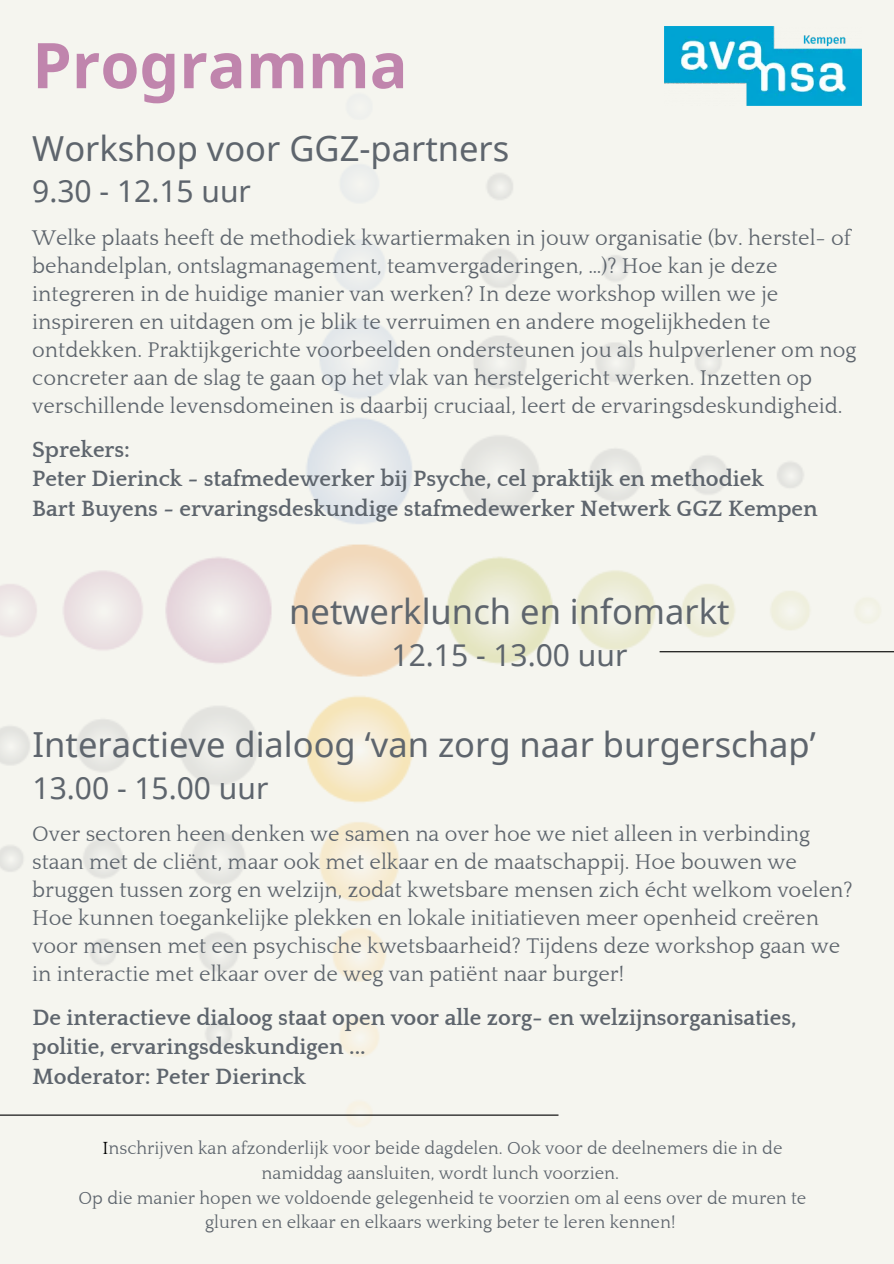
<style>
.page{position:relative;width:894px;height:1264px;background:#fff}
.page>*{position:absolute;margin:0;border:0;box-sizing:border-box;transform-origin:0 0}
.t1{font:700 63px "Noto Sans";color:#c085ad}
.t2{font:34.5px "Noto Sans";color:#5e656d}
.t3{font:30px "Noto Sans";color:#5e656d}
.t4{font:700 22.8px/29.2px "Quattrocento";color:#5e656d}
.t5{font:21.75px/28.2px "Quattrocento";color:#5e656d}
.t6{font:18px/24.8px "Quattrocento";color:#5e656d;text-align:center}
.s1{color:#000}
</style>
<div class="page">
<img style="left:0;top:0;width:893px;height:1263px">
<hr style="left:659px;top:651px;width:234px;height:1px;background:#000">
<hr style="left:0;top:1114px;width:558px;height:1px;background:#000">
<img style="left:664px;top:27px;width:197px;height:79px">
<p class="t1" style="left:32px;top:21px;width:377px">Programma</p>
<h2 class="t2" style="left:32px;top:124px;width:478px">Workshop voor GGZ-partners</h2>
<h2 class="t3" style="left:32px;top:170px;width:220px">9.30 - 12.15 uur</h2>
<p class="t5" style="left:32px;top:224px;width:825px">Welke plaats heeft de methodiek kwartiermaken in jouw organisatie (bv. herstel- of behandelplan, ontslagmanagement, teamvergaderingen, …)? Hoe kan je deze integreren in de huidige manier van werken? In deze workshop willen we je inspireren en uitdagen om je blik te verruimen en andere mogelijkheden te ontdekken. Praktijkgerichte voorbeelden ondersteunen jou als hulpverlener om nog concreter aan de slag te gaan op het vlak van herstelgericht werken. Inzetten op verschillende levensdomeinen is daarbij cruciaal, leert de ervaringsdeskundigheid.</p>
<h1 class="t4" style="left:32px;top:435px;width:786px">Sprekers:<br>Peter Dierinck - stafmedewerker bij Psyche, cel praktijk en methodiek<br>Bart Buyens - ervaringsdeskundige stafmedewerker Netwerk GGZ Kempen</h1>
<h2 class="t2" style="left:289px;top:587px;width:442px">netwerklunch en infomarkt</h2>
<h2 class="t3" style="left:391px;top:633px;width:237px">12.15 - 13.00 uur</h2>
<h3 class="t2" style="left:32px;top:720px;width:784px">Interactieve dialoog ‘van zorg naar burgerschap’</h3>
<h3 class="t3" style="left:32px;top:766px;width:237px">13.00 - 15.00 uur</h3>
<h4 class="t5" style="left:32px;top:820px;width:821px">Over sectoren heen denken we samen na over hoe we niet alleen in verbinding staan met de cliënt, maar ook met elkaar en de maatschappij. Hoe bouwen we bruggen tussen zorg en welzijn, zodat kwetsbare mensen zich écht welkom voelen?<br>Hoe kunnen toegankelijke plekken en lokale initiatieven meer openheid creëren voor mensen met een psychische kwetsbaarheid? Tijdens deze workshop gaan we in interactie met elkaar over de weg van patiënt naar burger!</h4>
<p class="t4" style="left:32px;top:1003px;width:765px">De interactieve dialoog staat open voor alle zorg- en welzijnsorganisaties, politie, ervaringsdeskundigen ...<br>Moderator: Peter Dierinck</p>
<h2 class="t6" style="left:102px;top:1136px;width:681px"><span class="s1">I</span>nschrijven kan afzonderlijk voor beide dagdelen. Ook voor de deelnemers die in de namiddag aansluiten, wordt lunch voorzien.</h2>
<h4 class="t6" style="left:78px;top:1185px;width:729px">Op die manier hopen we voldoende gelegenheid te voorzien om al eens over de muren te gluren en elkaar en elkaars werking beter te leren kennen!</h4>
</div>
